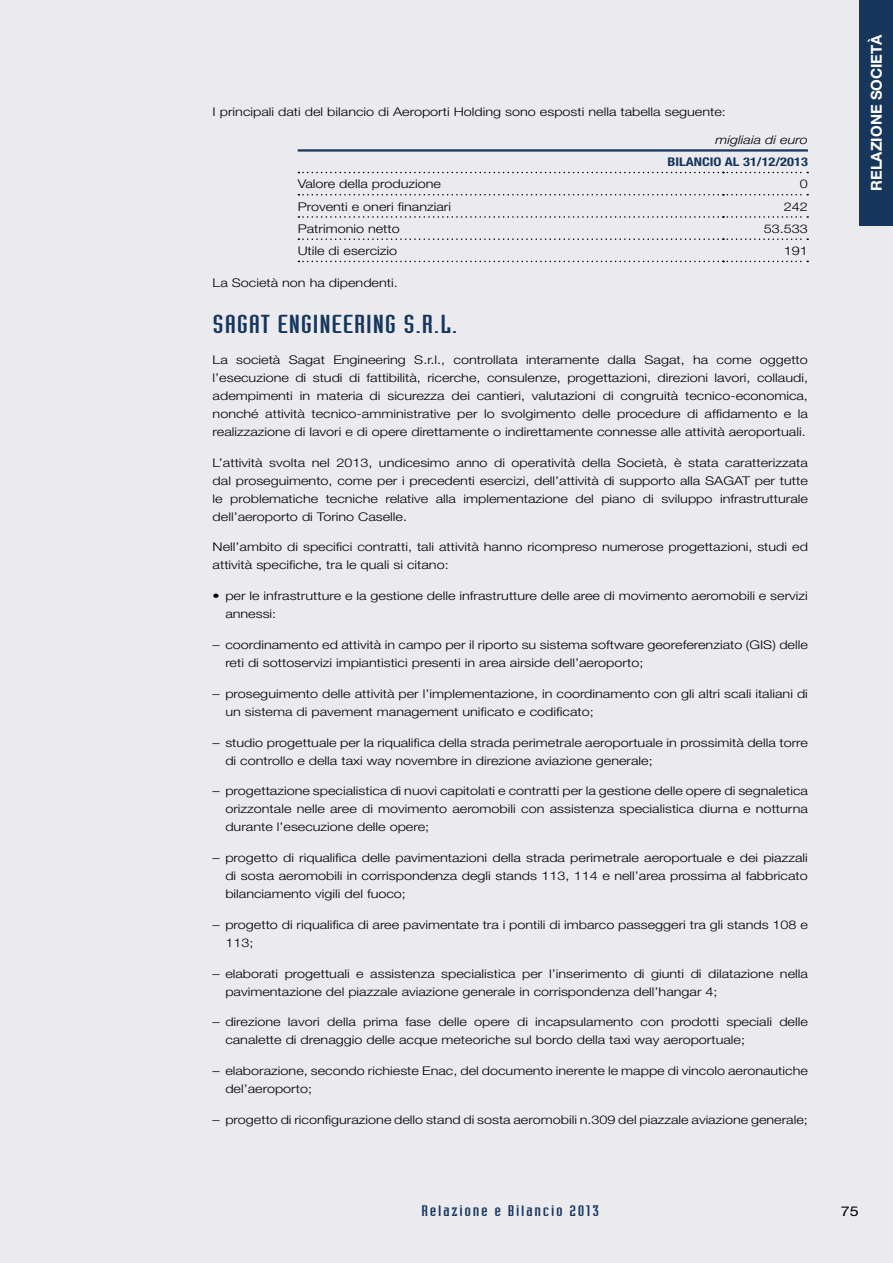
<style>
.page{position:relative;width:893px;height:1263px;background:#eaeaef}
.page>*{position:absolute;margin:0;border:0;box-sizing:border-box;transform-origin:0 0}
.t1{font:25.5px "Industria Solid";letter-spacing:.02em;color:#17365b;scale:1.5 1}
.t2{font:15px "Industria Solid";letter-spacing:.075em;color:#17365b;scale:1.5 1}
.t3{font:700 15px "Helvetica Neue";color:#fff}
.t4{font:13.5px "Helvetica Neue";color:#000;scale:1.2 1}
.t5{font:300 12px/18px "Helvetica Neue";color:#000;scale:1.2 1}
.t6{font:700 condensed 12px/22px "Helvetica Neue";color:#17365b;text-align:right;scale:1.2 1}
.s1{font-weight:300;font-style:italic;font-stretch:normal;color:#000}
</style>
<div class="page">
<div style="left:859px;top:0;width:34px;height:225px;background:#17365b"></div>
<svg style="left:298px;top:172px;width:510px;height:1px"></svg>
<svg style="left:298px;top:194px;width:510px;height:1px"></svg>
<svg style="left:298px;top:216px;width:510px;height:2px"></svg>
<svg style="left:298px;top:238px;width:510px;height:2px"></svg>
<svg style="left:298px;top:261px;width:510px;height:1px"></svg>
<hr style="left:298px;top:149px;width:425px;height:3px;background:#17365b">
<hr style="left:723px;top:149px;width:85px;height:3px;background:#17365b">
<p class="t5" style="left:213px;top:102px;width:429px">I principali dati del bilancio di Aeroporti Holding sono esposti nella tabella seguente:</p>
<p class="t6" style="left:667px;top:129px;width:119px"><span class="s1">migliaia di euro<br></span>BILANCIO AL 31/12/2013</p>
<p class="t5" style="left:298px;top:175px;width:121px">Valore della produzione</p>
<p class="t5" style="left:800px;top:175px;width:8px">0</p>
<p class="t5" style="left:298px;top:197px;width:129px">Proventi e oneri finanziari</p>
<p class="t5" style="left:784px;top:197px;width:22px">242</p>
<p class="t5" style="left:298px;top:219px;width:87px">Patrimonio netto</p>
<p class="t5" style="left:764px;top:219px;width:38px">53.533</p>
<p class="t5" style="left:298px;top:241px;width:84px">Utile di esercizio</p>
<p class="t5" style="left:784px;top:241px;width:22px">191</p>
<p class="t5" style="left:213px;top:273px;width:156px">La Società non ha dipendenti.</p>
<p class="t1" style="left:213px;top:310px;width:165px">SAGAT ENGINEERING S.R.L.</p>
<p class="t5" style="left:213px;top:350px;width:498px;text-align:justify">La società Sagat Engineering S.r.l., controllata interamente dalla Sagat, ha come oggetto l’esecuzione di studi di fattibilità, ricerche, consulenze, progettazioni, direzioni lavori, collaudi, adempimenti in materia di sicurezza dei cantieri, valutazioni di congruità tecnico-economica, nonché attività tecnico-amministrative per lo svolgimento delle procedure di affidamento e la realizzazione di lavori e di opere direttamente o indirettamente connesse alle attività aeroportuali.</p>
<p class="t5" style="left:213px;top:453px;width:498px;text-align:justify">L’attività svolta nel 2013, undicesimo anno di operatività della Società, è stata caratterizzata dal proseguimento, come per i precedenti esercizi, dell’attività di supporto alla SAGAT per tutte le problematiche tecniche relative alla implementazione del piano di sviluppo infrastrutturale dell’aeroporto di Torino Caselle.</p>
<p class="t5" style="left:213px;top:538px;width:498px">Nell’ambito di specifici contratti, tali attività hanno ricompreso numerose progettazioni, studi ed attività specifiche, tra le quali si citano:</p>
<p class="t5" style="left:225px;top:587px;width:487px;text-indent:-13px">• per le infrastrutture e la gestione delle infrastrutture delle aree di movimento aeromobili e servizi annessi:</p>
<p class="t5" style="left:225px;top:635px;width:487px;text-indent:-13px">– coordinamento ed attività in campo per il riporto su sistema software georeferenziato (GIS) delle reti di sottoservizi impiantistici presenti in area airside dell’aeroporto;</p>
<p class="t5" style="left:225px;top:684px;width:487px;text-indent:-13px">– proseguimento delle attività per l’implementazione, in coordinamento con gli altri scali italiani di un sistema di pavement management unificato e codificato;</p>
<p class="t5" style="left:225px;top:733px;width:487px;text-indent:-13px">– studio progettuale per la riqualifica della strada perimetrale aeroportuale in prossimità della torre di controllo e della taxi way novembre in direzione aviazione generale;</p>
<p class="t5" style="left:225px;top:782px;width:487px;text-align:justify;text-indent:-13px">– progettazione specialistica di nuovi capitolati e contratti per la gestione delle opere di segnaletica orizzontale nelle aree di movimento aeromobili con assistenza specialistica diurna e notturna durante l’esecuzione delle opere;</p>
<p class="t5" style="left:225px;top:848px;width:487px;text-align:justify;text-indent:-13px">– progetto di riqualifica delle pavimentazioni della strada perimetrale aeroportuale e dei piazzali di sosta aeromobili in corrispondenza degli stands 113, 114 e nell’area prossima al fabbricato bilanciamento vigili del fuoco;</p>
<p class="t5" style="left:225px;top:915px;width:487px;text-indent:-13px">– progetto di riqualifica di aree pavimentate tra i pontili di imbarco passeggeri tra gli stands 108 e<br>113;</p>
<p class="t5" style="left:225px;top:964px;width:487px;text-indent:-13px">– elaborati progettuali e assistenza specialistica per l’inserimento di giunti di dilatazione nella pavimentazione del piazzale aviazione generale in corrispondenza dell’hangar 4;</p>
<p class="t5" style="left:225px;top:1013px;width:487px;text-indent:-13px">– direzione lavori della prima fase delle opere di incapsulamento con prodotti speciali delle canalette di drenaggio delle acque meteoriche sul bordo della taxi way aeroportuale;</p>
<p class="t5" style="left:225px;top:1061px;width:487px;text-indent:-13px">– elaborazione, secondo richieste Enac, del documento inerente le mappe di vincolo aeronautiche del’aeroporto;</p>
<p class="t5" style="left:213px;top:1110px;width:498px">– progetto di riconfigurazione dello stand di sosta aeromobili n.309 del piazzale aviazione generale;</p>
<p class="t3" style="left:867px;top:191px;width:158px;rotate:-90deg">RELAZIONE SOCIETÀ</p>
<p class="t2" style="left:421px;top:1203px;width:120px">Relazione e Bilancio 2013</p>
<p class="t4" style="left:841px;top:1203px;width:17px">75</p>
</div>
